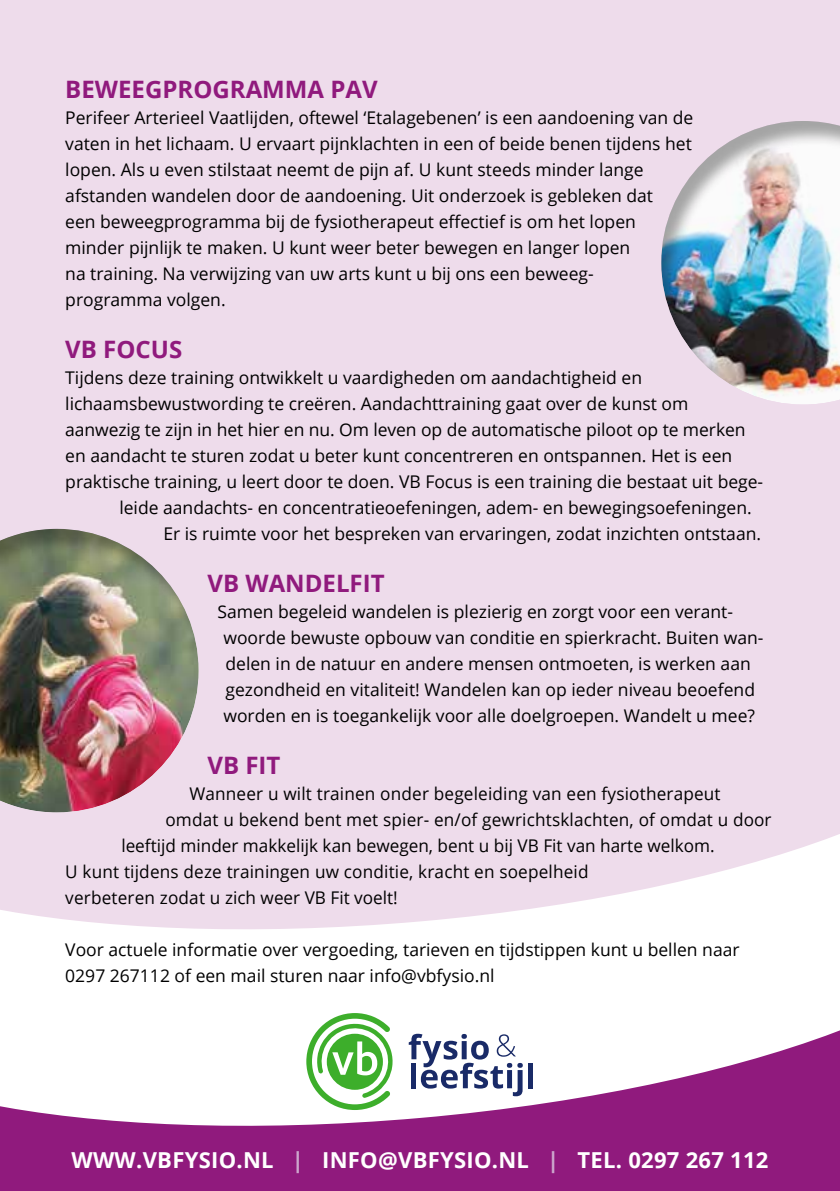
<style>
.page{position:relative;width:840px;height:1191px;background:#fff}
.page>*{position:absolute;margin:0;border:0;box-sizing:border-box;transform-origin:0 0}
.t1{font:700 24px "Open Sans";color:#901a7d}
.t2{font:700 22px "Open Sans";letter-spacing:.01em;color:#fff}
.t3{font:17.6px/26px "Open Sans";color:#000}
.s1{color:#cda7cd}
</style>
<div class="page">
<div style="left:0;top:0;width:839px;height:983px;background:#eedceb"></div>
<svg style="left:0;top:834px;width:839px;height:149px;fill:#fff"></svg>
<div style="left:659px;top:121px;width:180px;height:284px;background:#000;opacity:.35"></div>
<div style="left:0;top:528px;width:202px;height:284px;background:#000;opacity:.35"></div>
<svg style="left:325px;top:1013px;width:59px;height:10px"></svg>
<svg style="left:0;top:1023px;width:839px;height:168px;fill:#901a7d"></svg>
<h1 class="t1" style="left:65px;top:72px;width:314px">BEWEEGPROGRAMMA PAV</h1>
<p class="t3" style="left:65px;top:104px;width:629px">Perifeer Arterieel Vaatlijden, oftewel ‘Etalagebenen’ is een aandoening van de vaten in het lichaam. U ervaart pijnklachten in een of beide benen tijdens het lopen. Als u even stilstaat neemt de pijn af. U kunt steeds minder lange afstanden wandelen door de aandoening. Uit onderzoek is gebleken dat<br>een beweegprogramma bij de fysiotherapeut effectief is om het lopen minder pijnlijk te maken. U kunt weer beter bewegen en langer lopen<br>na training. Na verwijzing van uw arts kunt u bij ons een beweeg&shy;programma volgen.</p>
<h1 class="t1" style="left:65px;top:332px;width:118px">VB FOCUS</h1>
<p class="t3" style="left:65px;top:364px;width:578px">Tijdens deze training ontwikkelt u vaardigheden om aandachtigheid en</p>
<p class="t3" style="left:65px;top:390px;width:624px">lichaamsbewustwording te creëren. Aandachttraining gaat over de kunst om</p>
<p class="t3" style="left:65px;top:416px;width:681px">aanwezig te zijn in het hier en nu. Om leven op de automatische piloot op te merken</p>
<p class="t3" style="left:65px;top:442px;width:668px">en aandacht te sturen zodat u beter kunt concentreren en ontspannen. Het is een</p>
<p class="t3" style="left:65px;top:468px;width:699px">praktische training, u leert door te doen. VB Focus is een training die bestaat uit bege-</p>
<p class="t3" style="left:119px;top:494px;width:633px">leide aandachts- en concentratieoefeningen, adem- en bewegingsoefeningen.</p>
<p class="t3" style="left:163px;top:520px;width:599px">Er is ruimte voor het bespreken van ervaringen, zodat inzichten ontstaan.</p>
<h1 class="t1" style="left:207px;top:566px;width:179px">VB WANDELFIT</h1>
<p class="t3" style="left:223px;top:598px;width:541px;text-indent:-6px">Samen begeleid wandelen is plezierig en zorgt voor een verant&shy;woorde bewuste opbouw van conditie en spierkracht. Buiten wan&shy;delen in de natuur en andere mensen ontmoeten, is werken aan gezondheid en vitaliteit! Wandelen kan op ieder niveau beoefend worden en is toegankelijk voor alle doelgroepen. Wandelt u mee?</p>
<h1 class="t1" style="left:207px;top:748px;width:74px">VB FIT</h1>
<p class="t3" style="left:189px;top:780px;width:532px">Wanneer u wilt trainen onder begeleiding van een fysiotherapeut</p>
<p class="t3" style="left:165px;top:806px;width:607px">omdat u bekend bent met spier- en/of gewrichtsklachten, of omdat u door</p>
<p class="t3" style="left:121px;top:832px;width:594px">leeftijd minder makkelijk kan bewegen, bent u bij VB Fit van harte welkom.</p>
<p class="t3" style="left:65px;top:858px;width:524px">U kunt tijdens deze trainingen uw conditie, kracht en soepelheid</p>
<p class="t3" style="left:65px;top:884px;width:334px">verbeteren zodat u zich weer VB Fit voelt!</p>
<p class="t3" style="left:65px;top:936px;width:675px">Voor actuele informatie over vergoeding, tarieven en tijdstippen kunt u bellen naar<br>0297 267112 of een mail sturen naar info@vbfysio.nl</p>
<p class="t2" style="left:71px;top:1144px;width:698px">WWW.VBFYSIO.NL <span class="s1">|</span> INFO@VBFYSIO.NL <span class="s1">|</span> TEL. 0297 267 112</p>
</div>
